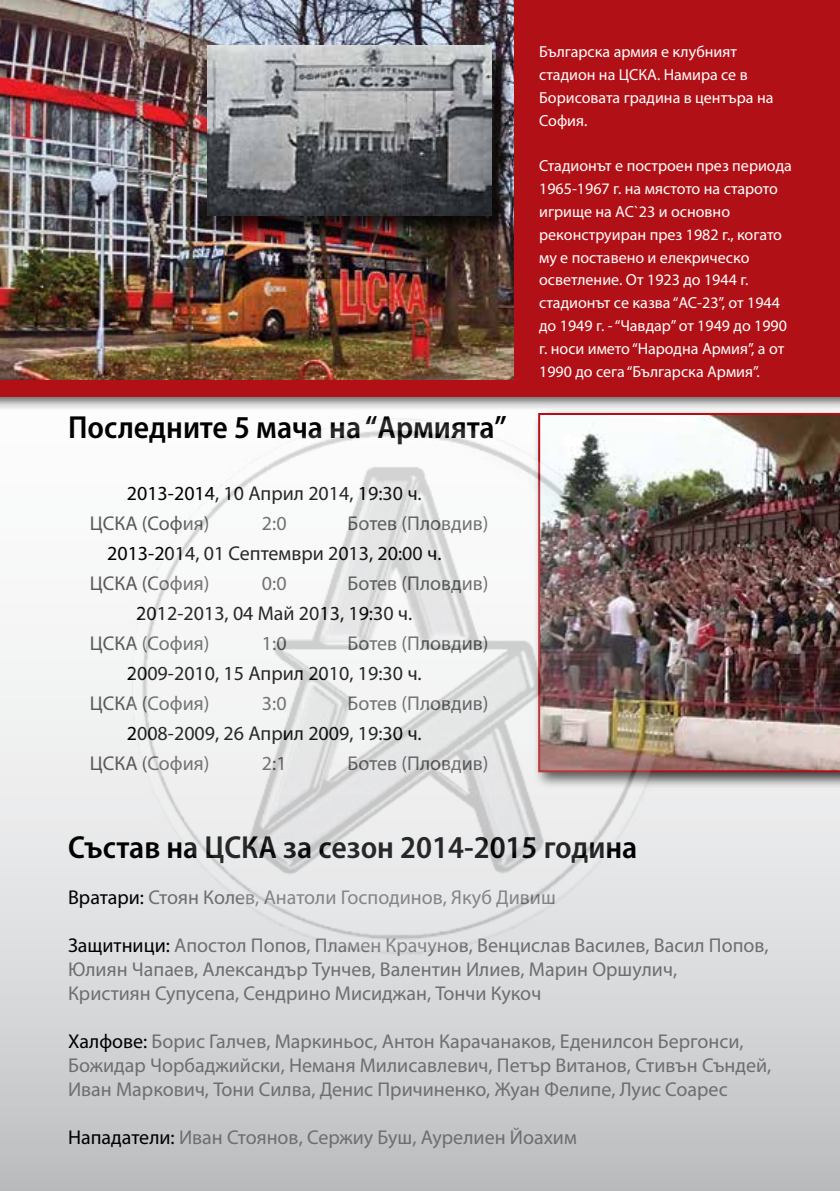
<style>
.page{position:relative;width:840px;height:1191px;background:#fff}
.page>*{position:absolute;margin:0;border:0;box-sizing:border-box;transform-origin:0 0}
.t1{font:600 semi-condensed 32px "Myriad Pro";color:#000}
.t2{font:20px/24px "Myriad Pro";color:#6d6e71}
.t3{font:20px "Myriad Pro";color:#000}
.t4{font:20px "Myriad Pro";color:#58595b}
.t5{font:16px/22.8px "Myriad Pro";color:#fff}
.s1{color:#000}
</style>
<div class="page">
<svg style="left:0;top:642px;width:839px;height:549px"></svg>
<div style="left:0;top:0;width:839px;height:397px;background:#b11116"></div>
<div style="left:532px;top:408px;width:307px;height:380px;background:#000;opacity:.75"></div>
<img style="left:686px;top:413px;width:153px;height:359px">
<img style="left:0;top:0;width:513px;height:380px">
<div style="left:208px;top:46px;width:305px;height:192px;background:#000;opacity:.75"></div>
<img style="left:207px;top:45px;width:284px;height:170px">
<img style="left:119px;top:397px;width:567px;height:567px">
<h1 class="t1" style="left:68px;top:407px;width:440px">Последните 5 мача на “Армията”</h1>
<p class="t3" style="left:127px;top:481px;width:296px">2013-2014, 10 Април 2014, 19:30 ч.</p>
<p class="t4" style="left:90px;top:511px;width:121px">ЦСКА (София)</p>
<p class="t4" style="left:262px;top:511px;width:26px">2:0</p>
<p class="t4" style="left:347px;top:511px;width:142px">Ботев (Пловдив)</p>
<p class="t3" style="left:107px;top:541px;width:336px">2013-2014, 01 Септември 2013, 20:00 ч.</p>
<p class="t4" style="left:90px;top:571px;width:121px">ЦСКА (София)</p>
<p class="t4" style="left:262px;top:571px;width:26px">0:0</p>
<p class="t4" style="left:347px;top:571px;width:142px">Ботев (Пловдив)</p>
<p class="t3" style="left:136px;top:601px;width:277px">2012-2013, 04 Май 2013, 19:30 ч.</p>
<p class="t4" style="left:90px;top:631px;width:121px">ЦСКА (София)</p>
<p class="t4" style="left:262px;top:631px;width:26px">1:0</p>
<p class="t4" style="left:347px;top:631px;width:142px">Ботев (Пловдив)</p>
<p class="t3" style="left:127px;top:661px;width:296px">2009-2010, 15 Април 2010, 19:30 ч.</p>
<p class="t4" style="left:90px;top:691px;width:121px">ЦСКА (София)</p>
<p class="t4" style="left:262px;top:691px;width:26px">3:0</p>
<p class="t4" style="left:347px;top:691px;width:142px">Ботев (Пловдив)</p>
<p class="t3" style="left:127px;top:721px;width:296px">2008-2009, 26 Април 2009, 19:30 ч.</p>
<p class="t4" style="left:90px;top:751px;width:121px">ЦСКА (София)</p>
<p class="t4" style="left:262px;top:751px;width:26px">2:1</p>
<p class="t4" style="left:347px;top:751px;width:142px">Ботев (Пловдив)</p>
<p class="t5" style="left:539px;top:40px;width:236px">Българска армия е клубният стадион на ЦСКА. Намира се в<br>Борисовата градина в центъра на<br>София.</p>
<p class="t5" style="left:539px;top:154px;width:254px">Стадионът е построен през периода<br>1965-1967 г. на мястото на старото игрище на АС`23 и основно реконструиран през 1982 г., когато му е поставено и елекрическо осветление. От 1923 до 1944 г. стадионът се казва “АС-23”, от 1944 до 1949 г. - “Чавдар” от 1949 до 1990 г. носи името “Народна Армия”, а от<br>1990 до сега “Българска Армия”.</p>
<h1 class="t1" style="left:68px;top:827px;width:570px">Състав на ЦСКА за сезон 2014-2015 година</h1>
<p class="t2" style="left:68px;top:885px;width:489px"><span class="s1">Вратари:</span> Стоян Колев, Анатоли Господинов, Якуб Дивиш</p>
<p class="t2" style="left:68px;top:933px;width:701px"><span class="s1">Защитници:</span> Апостол Попов, Пламен Крачунов, Венцислав Василев, Васил Попов,<br>Юлиян Чапаев, Александър Тунчев, Валентин Илиев, Марин Оршулич,<br>Кристиян Супусепа, Сендрино Мисиджан, Тончи Кукоч</p>
<p class="t2" style="left:68px;top:1029px;width:704px"><span class="s1">Халфове:</span> Борис Галчев, Маркиньос, Антон Карачанаков, Еденилсон Бергонси,<br>Божидар Чорбаджийски, Неманя Милисавлевич, Петър Витанов, Стивън Съндей,<br>Иван Маркович, Тони Силва, Денис Причиненко, Жуан Фелипе, Луис Соарес</p>
<p class="t2" style="left:68px;top:1125px;width:510px"><span class="s1">Нападатели:</span> Иван Стоянов, Сержиу Буш, Аурелиен Йоахим</p>
</div>
